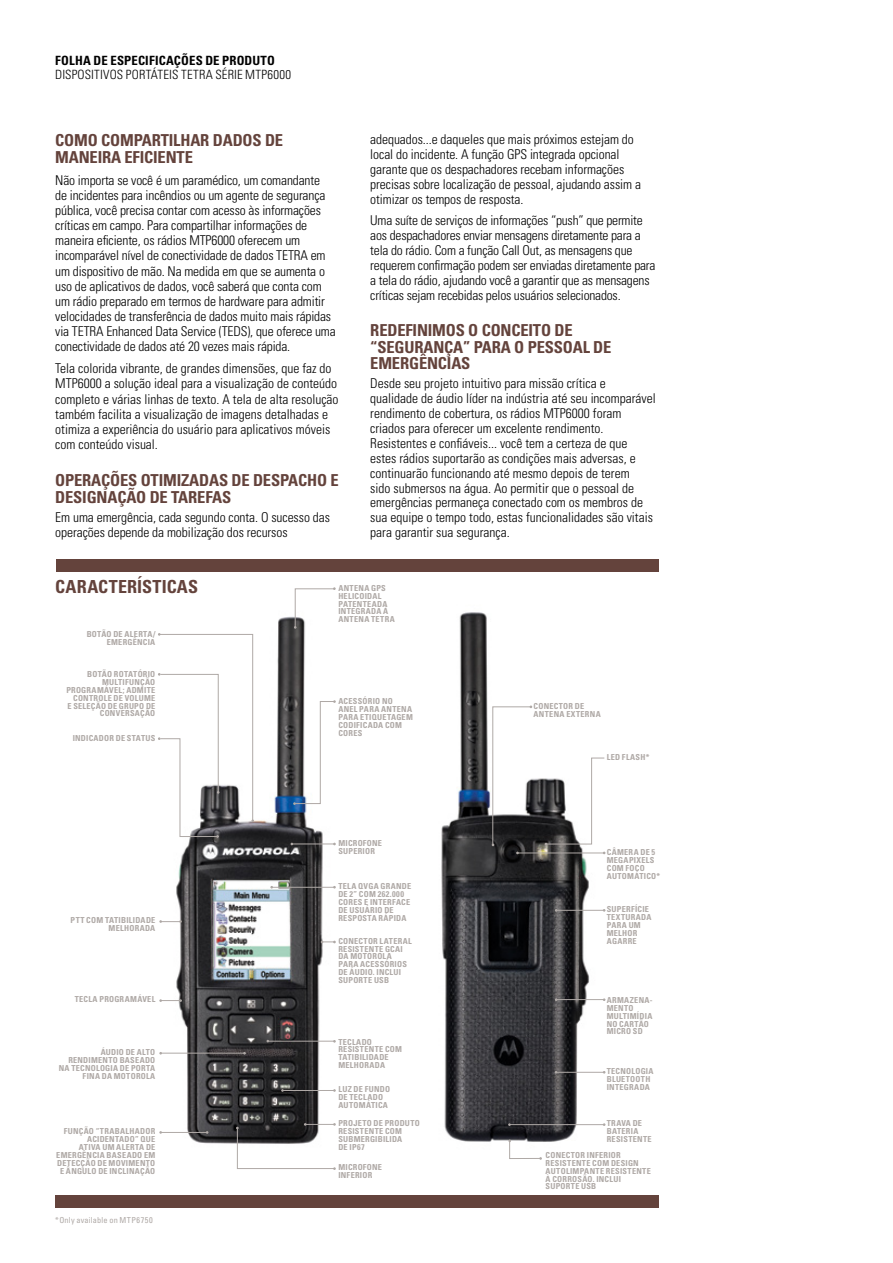
<style>
.page{position:relative;width:893px;height:1263px;background:#fff}
.page>*{position:absolute;margin:0;border:0;box-sizing:border-box;transform-origin:0 0}
.t1{font:700 condensed 18px "Univers LT Std";letter-spacing:.01em;color:#64433c}
.t2{font:700 condensed 16.5px/16.6px "Univers LT Std";letter-spacing:-.01em;color:#64433c}
.t3{font:300 condensed 13.5px/14.9px "Univers LT Std";letter-spacing:-.005em;color:#000}
.t4{font:300 condensed 12.75px "Univers LT Std";letter-spacing:.02em;color:#000}
.t5{font:700 condensed 12.75px "Univers LT Std";letter-spacing:.015em;color:#000}
.t6{font:700 condensed 8.25px/7.8px "Univers LT Std";letter-spacing:.03em;color:#afa9a6}
.t7{font:condensed 8.25px "Univers LT Std";letter-spacing:.025em;color:#afa9a6}
</style>
<div class="page">
<img style="left:160px;top:616px;width:176px;height:528px">
<img style="left:441px;top:612px;width:164px;height:530px">
<div style="left:56px;top:559px;width:602px;height:12px;background:#64433c"></div>
<svg style="left:158px;top:633px;width:96px;height:205px"></svg>
<hr style="left:160px;top:1053px;width:85px;height:1px;background:#afa9a6">
<hr style="left:160px;top:1132px;width:47px;height:1px;background:#afa9a6">
<hr style="left:292px;top:844px;width:43px;height:1px;background:#afa9a6">
<hr style="left:271px;top:887px;width:64px;height:1px;background:#afa9a6">
<hr style="left:269px;top:1041px;width:66px;height:1px;background:#afa9a6">
<svg style="left:294px;top:587px;width:42px;height:42px"></svg>
<svg style="left:293px;top:700px;width:43px;height:105px"></svg>
<hr style="left:282px;top:1090px;width:53px;height:1px;background:#afa9a6">
<svg style="left:321px;top:941px;width:15px;height:2px"></svg>
<svg style="left:236px;top:1123px;width:100px;height:47px"></svg>
<svg style="left:159px;top:920px;width:23px;height:3px"></svg>
<svg style="left:159px;top:999px;width:23px;height:3px"></svg>
<hr style="left:517px;top:853px;width:87px;height:1px;background:#afa9a6">
<hr style="left:556px;top:910px;width:48px;height:1px;background:#afa9a6">
<hr style="left:556px;top:999px;width:48px;height:1px;background:#afa9a6">
<svg style="left:492px;top:705px;width:40px;height:141px"></svg>
<hr style="left:509px;top:1124px;width:95px;height:1px;background:#afa9a6">
<hr style="left:556px;top:1072px;width:48px;height:1px;background:#afa9a6">
<svg style="left:545px;top:757px;width:60px;height:88px"></svg>
<div style="left:55px;top:1195px;width:603px;height:13px;background:#64433c"></div>
<svg style="left:508px;top:1139px;width:34px;height:21px"></svg>
<p class="t5" style="left:55px;top:52px;width:221px">FOLHA DE ESPECIFICAÇÕES DE PRODUTO</p>
<p class="t4" style="left:55px;top:67px;width:237px">DISPOSITIVOS PORTÁTEIS TETRA SÉRIE MTP6000</p>
<p class="t2" style="left:55px;top:132px;width:229px">COMO COMPARTILHAR DADOS DE<br>MANEIRA EFICIENTE</p>
<p class="t3" style="left:55px;top:172px;width:282px">Não importa se você é um paramédico, um comandante<br>de incidentes para incêndios ou um agente de segurança pública, você precisa contar com acesso às informações críticas em campo. Para compartilhar informações de maneira eficiente, os rádios MTP6000 oferecem um incomparável nível de conectividade de dados TETRA em um dispositivo de mão. Na medida em que se aumenta o uso de aplicativos de dados, você saberá que conta com um rádio preparado em termos de hardware para admitir velocidades de transferência de dados muito mais rápidas via TETRA Enhanced Data Service (TEDS), que oferece uma conectividade de dados até 20 vezes mais rápida.</p>
<p class="t3" style="left:55px;top:361px;width:285px">Tela colorida vibrante, de grandes dimensões, que faz do MTP6000 a solução ideal para a visualização de conteúdo completo e várias linhas de texto. A tela de alta resolução também facilita a visualização de imagens detalhadas e otimiza a experiência do usuário para aplicativos móveis com conteúdo visual.</p>
<p class="t2" style="left:55px;top:472px;width:285px">OPERAÇÕES OTIMIZADAS DE DESPACHO E<br>DESIGNAÇÃO DE TAREFAS</p>
<p class="t3" style="left:55px;top:510px;width:276px">Em uma emergência, cada segundo conta. O sucesso das operações depende da mobilização dos recursos</p>
<p class="t3" style="left:370px;top:132px;width:272px">adequados...e daqueles que mais próximos estejam do local do incidente. A função GPS integrada opcional garante que os despachadores recebam informações precisas sobre localização de pessoal, ajudando assim a otimizar os tempos de resposta.</p>
<p class="t3" style="left:370px;top:213px;width:287px">Uma suíte de serviços de informações “push” que permite aos despachadores enviar mensagens diretamente para a tela do rádio. Com a função Call Out, as mensagens que requerem confirmação podem ser enviadas diretamente para a tela do rádio, ajudando você a garantir que as mensagens críticas sejam recebidas pelos usuários selecionados.</p>
<p class="t2" style="left:370px;top:322px;width:243px">REDEFINIMOS O CONCEITO DE “SEGURANÇA” PARA O PESSOAL DE<br>EMERGÊNCIAS</p>
<p class="t3" style="left:370px;top:376px;width:287px">Desde seu projeto intuitivo para missão crítica e qualidade de áudio líder na indústria até seu incomparável rendimento de cobertura, os rádios MTP6000 foram criados para oferecer um excelente rendimento.<br>Resistentes e confiáveis... você tem a certeza de que estes rádios suportarão as condições mais adversas, e continuarão funcionando até mesmo depois de terem<br>sido submersos na água. Ao permitir que o pessoal de emergências permaneça conectado com os membros de sua equipe o tempo todo, estas funcionalidades são vitais para garantir sua segurança.</p>
<p class="t1" style="left:55px;top:575px;width:144px">CARACTERÍSTICAS</p>
<p class="t6" style="left:87px;top:630px;width:70px;text-align:right">BOTÃO DE ALERTA/<br>EMERGÊNCIA</p>
<p class="t6" style="left:66px;top:670px;width:91px;text-align:right">BOTÃO ROTATÓRIO<br>MULTIFUNÇÃO<br>PROGRAMÁVEL; ADMITE<br>CONTROLE DE VOLUME<br>E SELEÇÃO DE GRUPO DE<br>CONVERSAÇÃO</p>
<p class="t6" style="left:73px;top:734px;width:84px">INDICADOR DE STATUS</p>
<p class="t6" style="left:71px;top:916px;width:86px;text-align:right">PTT COM TATIBILIDADE<br>MELHORADA</p>
<p class="t6" style="left:75px;top:995px;width:82px">TECLA PROGRAMÁVEL</p>
<p class="t6" style="left:59px;top:1048px;width:98px;text-align:right">ÁUDIO DE ALTO<br>RENDIMENTO BASEADO<br>NA TECNOLOGIA DE PORTA<br>FINA DA MOTOROLA</p>
<p class="t6" style="left:56px;top:1127px;width:101px;text-align:right">FUNÇÃO “TRABALHADOR<br>ACIDENTADO” QUE<br>ATIVA UM ALERTA DE<br>EMERGÊNCIA BASEADO EM<br>DETECÇÃO DE MOVIMENTO<br>E ÂNGULO DE INCLINAÇÃO</p>
<p class="t7" style="left:55px;top:1214px;width:99px">*Only available on MTP6750</p>
<p class="t6" style="left:338px;top:585px;width:58px">ANTENA GPS<br>HELICOIDAL<br>PATENTEADA<br>INTEGRADA À<br>ANTENA TETRA</p>
<p class="t6" style="left:338px;top:697px;width:76px">ACESSÓRIO NO<br>ANEL PARA ANTENA<br>PARA ETIQUETAGEM<br>CODIFICADA COM<br>CORES</p>
<p class="t6" style="left:534px;top:702px;width:69px">CONECTOR DE<br>ANTENA EXTERNA</p>
<p class="t6" style="left:338px;top:839px;width:45px">MICROFONE<br>SUPERIOR</p>
<p class="t6" style="left:338px;top:882px;width:74px">TELA QVGA GRANDE<br>DE 2” COM 262.000<br>CORES E INTERFACE<br>DE USUÁRIO DE<br>RESPOSTA RÁPIDA</p>
<p class="t6" style="left:338px;top:937px;width:75px">CONECTOR LATERAL<br>RESISTENTE GCAI<br>DA MOTOROLA<br>PARA ACESSÓRIOS<br>DE ÁUDIO. INCLUI<br>SUPORTE USB</p>
<p class="t6" style="left:338px;top:1038px;width:65px">TECLADO<br>RESISTENTE COM<br>TATIBILIDADE<br>MELHORADA</p>
<p class="t6" style="left:338px;top:1085px;width:53px">LUZ DE FUNDO<br>DE TECLADO<br>AUTOMÁTICA</p>
<p class="t6" style="left:338px;top:1119px;width:83px">PROJETO DE PRODUTO<br>RESISTENTE COM<br>SUBMERGIBILIDA<br>DE IP67</p>
<p class="t6" style="left:338px;top:1163px;width:45px">MICROFONE<br>INFERIOR</p>
<p class="t6" style="left:607px;top:753px;width:44px">LED FLASH*</p>
<p class="t6" style="left:607px;top:848px;width:55px">CÂMERA DE 5<br>MEGAPIXELS<br>COM FOCO<br>AUTOMÁTICO*</p>
<p class="t6" style="left:607px;top:905px;width:46px">SUPERFÍCIE<br>TEXTURADA<br>PARA UM<br>MELHOR<br>AGARRE</p>
<p class="t6" style="left:607px;top:996px;width:47px">ARMAZENA-<br>MENTO<br>MULTIMÍDIA<br>NO CARTÃO<br>MICRO SD</p>
<p class="t6" style="left:607px;top:1067px;width:48px">TECNOLOGIA<br>BLUETOOTH<br>INTEGRADA</p>
<p class="t6" style="left:607px;top:1119px;width:46px">TRAVA DE<br>BATERIA<br>RESISTENTE</p>
<p class="t6" style="left:546px;top:1151px;width:107px">CONECTOR INFERIOR<br>RESISTENTE COM DESIGN<br>AUTOLIMPANTE RESISTENTE<br>À CORROSÃO. INCLUI<br>SUPORTE USB</p>
</div>
